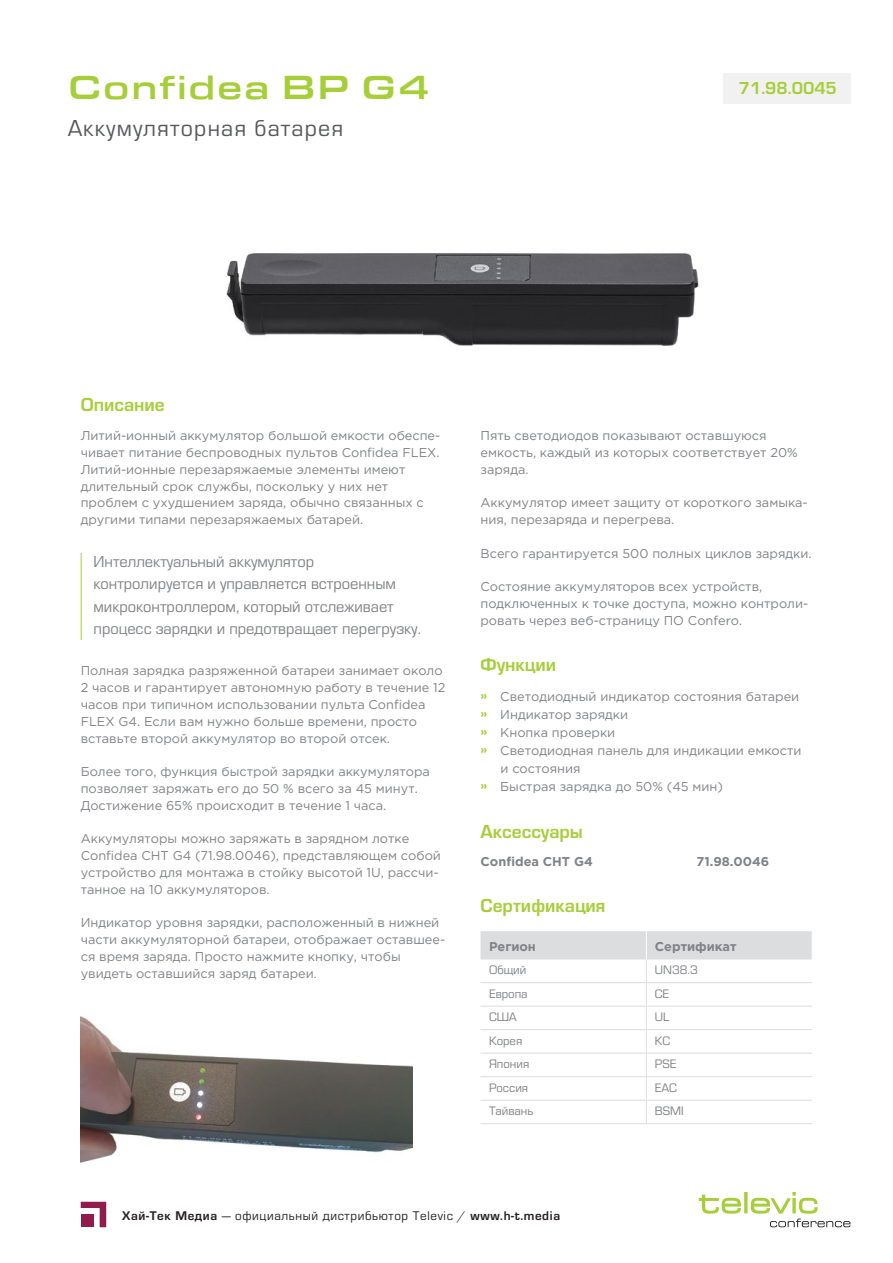
<style>
.page{position:relative;width:893px;height:1263px;background:#fff}
.page>*{position:absolute;margin:0;border:0;box-sizing:border-box;transform-origin:0 0}
.t1{font:500 34.5px "Eurostile Ext";letter-spacing:.05em;color:#a6ce39}
.t2{font:24px "Eurostile";letter-spacing:.05em;color:#58595b}
.t3{font:700 19.5px "Eurostile";color:#a6ce39}
.t4{font:700 18px "Eurostile";color:#a6ce39}
.t5{font:16.5px/22.5px "Eurostile";color:#808285}
.t6{font:13.05px "Eurostile";letter-spacing:.05em;color:#231f20}
.t7{font:12.75px/16.8px "Gotham Pro";color:#808285}
.t8{font:12.75px "Eurostile";color:#808285}
.t9{font:700 12.75px "Gotham Pro";color:#808285}
.s1{font-family:"Eurostile Ext";font-weight:900;font-size:10.5px;color:#a6ce39}
.s2{font-weight:700}
</style>
<div class="page">
<svg style="left:699px;top:1192px;width:151px;height:35px"></svg>
<img style="left:226px;top:253px;width:473px;height:93px">
<hr style="left:81px;top:553px;width:1px;height:87px;background:#a6ce39">
<svg style="left:480px;top:931px;width:332px;height:192px"></svg>
<hr style="left:480px;top:982px;width:166px;height:1px;background:#dcddde">
<hr style="left:480px;top:1006px;width:166px;height:1px;background:#dcddde">
<hr style="left:480px;top:1029px;width:166px;height:1px;background:#dcddde">
<hr style="left:480px;top:1053px;width:166px;height:1px;background:#dcddde">
<hr style="left:480px;top:1076px;width:166px;height:1px;background:#dcddde">
<hr style="left:480px;top:1100px;width:166px;height:1px;background:#dcddde">
<hr style="left:480px;top:1123px;width:166px;height:1px;background:#dcddde">
<hr style="left:646px;top:982px;width:166px;height:1px;background:#dcddde">
<hr style="left:646px;top:1006px;width:166px;height:1px;background:#dcddde">
<hr style="left:646px;top:1029px;width:166px;height:1px;background:#dcddde">
<hr style="left:646px;top:1053px;width:166px;height:1px;background:#dcddde">
<hr style="left:646px;top:1076px;width:166px;height:1px;background:#dcddde">
<hr style="left:646px;top:1100px;width:166px;height:1px;background:#dcddde">
<hr style="left:646px;top:1123px;width:166px;height:1px;background:#dcddde">
<div style="left:722px;top:73px;width:128px;height:30px;background:#f1f1f2"></div>
<img style="left:81px;top:1016px;width:331px;height:147px">
<svg style="left:81px;top:1202px;width:25px;height:25px"></svg>
<div style="left:81px;top:1214px;width:12px;height:13px;background:#911b4c"></div>
<h1 class="t1" style="left:68px;top:68px;width:364px">Confidea BP G4</h1>
<h2 class="t2" style="left:68px;top:115px;width:277px">Аккумуляторная батарея</h2>
<h3 class="t4" style="left:739px;top:78px;width:100px">71.98.0045</h3>
<h3 class="t3" style="left:81px;top:393px;width:86px">Описание</h3>
<p class="t7" style="left:81px;top:427px;width:361px">Литий-ионный аккумулятор большой емкости обеспе&shy;чивает питание беспроводных пультов Confidea FLEX.<br>Литий-ионные перезаряжаемые элементы имеют длительный срок службы, поскольку у них нет проблем с ухудшением заряда, обычно связанных с другими типами перезаряжаемых батарей.</p>
<p class="t5" style="left:94px;top:550px;width:329px">Интеллектуальный аккумулятор контролируется и управляется встроенным микроконтроллером, который отслеживает процесс зарядки и предотвращает перегрузку.</p>
<p class="t7" style="left:81px;top:662px;width:366px">Полная зарядка разряженной батареи занимает около 2 часов и гарантирует автономную работу в течение 12 часов при типичном использовании пульта Confidea FLEX G4. Если вам нужно больше времени, просто вставьте второй аккумулятор во второй отсек.</p>
<p class="t7" style="left:81px;top:763px;width:351px">Более того, функция быстрой зарядки аккумулятора позволяет заряжать его до 50 % всего за 45 минут.<br>Достижение 65% происходит в течение 1 часа.</p>
<p class="t7" style="left:81px;top:830px;width:362px">Аккумуляторы можно заряжать в зарядном лотке Confidea CHT G4 (71.98.0046), представляющем собой устройство для монтажа в стойку высотой 1U, рассчи&shy;танное на 10 аккумуляторов.</p>
<p class="t7" style="left:81px;top:914px;width:366px">Индикатор уровня зарядки, расположенный в нижней части аккумуляторной батареи, отображает оставшее&shy;ся время заряда. Просто нажмите кнопку, чтобы увидеть оставшийся заряд батареи.</p>
<p class="t7" style="left:480px;top:427px;width:319px">Пять светодиодов показывают оставшуюся емкость, каждый из которых соответствует 20% заряда.</p>
<p class="t7" style="left:480px;top:494px;width:329px">Аккумулятор имеет защиту от короткого замыка&shy;ния, перезаряда и перегрева.</p>
<p class="t7" style="left:480px;top:545px;width:333px">Всего гарантируется 500 полных циклов зарядки.</p>
<p class="t7" style="left:480px;top:578px;width:329px">Состояние аккумуляторов всех устройств, подключенных к точке доступа, можно контроли&shy;ровать через веб-страницу ПО Confero.</p>
<h3 class="t3" style="left:480px;top:654px;width:77px">Функции</h3>
<p class="t7" style="left:480px;top:688px;width:320px"><span class="s1">»</span> Светодиодный индикатор состояния батареи</p>
<p class="t7" style="left:480px;top:706px;width:149px"><span class="s1">»</span> Индикатор зарядки</p>
<p class="t7" style="left:480px;top:724px;width:136px"><span class="s1">»</span> Кнопка проверки</p>
<p class="t7" style="left:480px;top:742px;width:322px"><span class="s1">»</span> Светодиодная панель для индикации емкости</p>
<p class="t7" style="left:500px;top:760px;width:82px">и состояния</p>
<p class="t7" style="left:480px;top:778px;width:244px"><span class="s1">»</span> Быстрая зарядка до 50% (45 мин)</p>
<h3 class="t3" style="left:480px;top:820px;width:104px">Аксессуары</h3>
<p class="t9" style="left:480px;top:854px;width:114px">Confidea CHT G4</p>
<p class="t9" style="left:696px;top:854px;width:74px">71.98.0046</p>
<h3 class="t3" style="left:480px;top:894px;width:127px">Сертификация</h3>
<p class="t9" style="left:489px;top:939px;width:48px">Регион</p>
<p class="t9" style="left:655px;top:939px;width:83px">Сертификат</p>
<p class="t8" style="left:489px;top:963px;width:39px">Общий</p>
<p class="t8" style="left:655px;top:963px;width:45px">UN38.3</p>
<p class="t8" style="left:489px;top:986px;width:40px">Европа</p>
<p class="t8" style="left:655px;top:986px;width:16px">CE</p>
<p class="t8" style="left:489px;top:1010px;width:29px">США</p>
<p class="t8" style="left:655px;top:1010px;width:16px">UL</p>
<p class="t8" style="left:489px;top:1033px;width:35px">Корея</p>
<p class="t8" style="left:655px;top:1033px;width:17px">KC</p>
<p class="t8" style="left:489px;top:1057px;width:42px">Япония</p>
<p class="t8" style="left:655px;top:1057px;width:23px">PSE</p>
<p class="t8" style="left:489px;top:1081px;width:41px">Россия</p>
<p class="t8" style="left:655px;top:1081px;width:24px">EAC</p>
<p class="t8" style="left:489px;top:1104px;width:46px">Тайвань</p>
<p class="t8" style="left:655px;top:1104px;width:30px">BSMI</p>
<p class="t6" style="left:122px;top:1208px;width:439px"><span class="s2">Хай-Тек Медиа</span> — официальный дистрибьютор Televic / <span class="s2">www.h-t.media</span></p>
</div>
